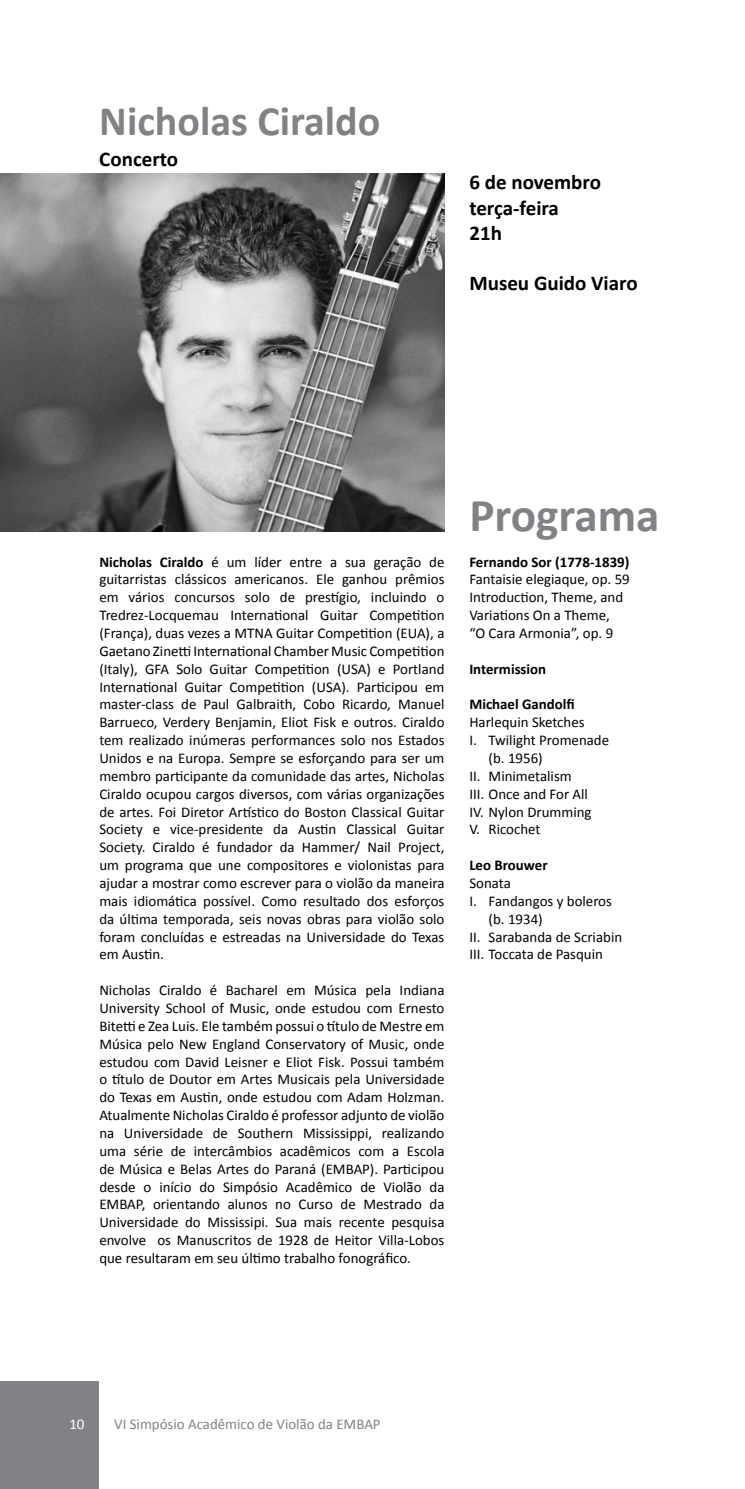
<style>
.page{position:relative;width:745px;height:1489px;background:#fff}
.page>*{position:absolute;margin:0;border:0;box-sizing:border-box;transform-origin:0 0}
.t1{font:700 47.25px "Calibri";color:#808285}
.t2{font:700 42px "Calibri";color:#808285}
.t3{font:700 21px/25.2px "Calibri";color:#000}
.t4{font:14.88px/17.8px "Calibri";color:#000;text-align:justify}
.t5{font:700 14.88px "Calibri";color:#000}
.t6{font:14.88px "Calibri";color:#808285}
.t7{font:14.88px "Calibri";color:#fff}
.s1{font-weight:700}
</style>
<div class="page">
<div style="left:0;top:1380px;width:99px;height:108px;background:#808285"></div>
<img style="left:0;top:174px;width:444px;height:357px">
<h2 class="t2" style="left:99px;top:94px;width:282px">Nicholas Ciraldo</h2>
<h3 class="t3" style="left:99px;top:146px;width:80px">Concerto</h3>
<h3 class="t3" style="left:469px;top:170px;width:133px">6 de novembro terça-feira<br>21h</h3>
<h3 class="t3" style="left:469px;top:271px;width:170px">Museu Guido Viaro</h3>
<p class="t4" style="left:99px;top:552px;width:346px"><span class="s1">Nicholas Ciraldo</span> é um líder entre a sua geração de guitarristas clássicos americanos. Ele ganhou prêmios em vários concursos solo de prestígio, incluindo o Tredrez-Locquemau International Guitar Competition (França), duas vezes a MTNA Guitar Competition (EUA), a Gaetano Zinetti International Chamber Music Competition (Italy), GFA Solo Guitar Competition (USA) e Portland International Guitar Competition (USA). Participou em master-class de Paul Galbraith, Cobo Ricardo, Manuel Barrueco, Verdery Benjamin, Eliot Fisk e outros. Ciraldo tem realizado inúmeras performances solo nos Estados Unidos e na Europa. Sempre se esforçando para ser um membro participante da comunidade das artes, Nicholas Ciraldo ocupou cargos diversos, com várias organizações de artes. Foi Diretor Artístico do Boston Classical Guitar Society e vice-presidente da Austin Classical Guitar Society. Ciraldo é fundador da Hammer/ Nail Project, um programa que une compositores e violonistas para ajudar a mostrar como escrever para o violão da maneira mais idiomática possível. Como resultado dos esforços da última temporada, seis novas obras para violão solo foram concluídas e estreadas na Universidade do Texas em Austin.</p>
<p class="t4" style="left:99px;top:981px;width:346px">Nicholas Ciraldo é Bacharel em Música pela Indiana University School of Music, onde estudou com Ernesto Bitetti e Zea Luis. Ele também possui o título de Mestre em Música pelo New England Conservatory of Music, onde estudou com David Leisner e Eliot Fisk. Possui também o título de Doutor em Artes Musicais pela Universidade do Texas em Austin, onde estudou com Adam Holzman.<br>Atualmente Nicholas Ciraldo é professor adjunto de violão na Universidade de Southern Mississippi, realizando uma série de intercâmbios acadêmicos com a Escola de Música e Belas Artes do Paraná (EMBAP). Participou desde o início do Simpósio Acadêmico de Violão da EMBAP, orientando alunos no Curso de Mestrado da Universidade do Mississipi. Sua mais recente pesquisa envolve os Manuscritos de 1928 de Heitor Villa-Lobos que resultaram em seu último trabalho fonográfico.</p>
<h1 class="t1" style="left:469px;top:484px;width:191px">Programa</h1>
<p class="t5" style="left:469px;top:552px;width:161px">Fernando Sor (1778-1839)</p>
<p class="t4" style="left:469px;top:570px;width:162px;text-align:left">Fantaisie elegiaque, op. 59<br>Introduction, Theme, and<br>Variations On a Theme,<br>“O Cara Armonia”, op. 9</p>
<p class="t5" style="left:469px;top:659px;width:78px">Intermission</p>
<p class="t5" style="left:469px;top:695px;width:107px">Michael Gandolfi</p>
<p class="t4" style="left:469px;top:713px;width:117px">Harlequin Sketches</p>
<p class="t4" style="left:469px;top:731px;width:141px">I. Twilight Promenade</p>
<p class="t4" style="left:488px;top:749px;width:56px">(b. 1956)</p>
<p class="t4" style="left:469px;top:767px;width:104px">II. Minimetalism</p>
<p class="t4" style="left:469px;top:784px;width:120px">III. Once and For All</p>
<p class="t4" style="left:469px;top:802px;width:124px">IV. Nylon Drumming</p>
<p class="t4" style="left:469px;top:820px;width:73px">V. Ricochet</p>
<p class="t5" style="left:469px;top:855px;width:80px">Leo Brouwer</p>
<p class="t4" style="left:469px;top:874px;width:43px">Sonata</p>
<p class="t4" style="left:469px;top:892px;width:144px">I. Fandangos y boleros</p>
<p class="t4" style="left:488px;top:909px;width:56px">(b. 1934)</p>
<p class="t4" style="left:469px;top:927px;width:154px">II. Sarabanda de Scriabin</p>
<p class="t4" style="left:469px;top:945px;width:135px">III. Toccata de Pasquin</p>
<p class="t7" style="left:69px;top:1414px;width:17px">10</p>
<p class="t6" style="left:114px;top:1414px;width:268px">VI Simpósio Acadêmico de Violão da EMBAP</p>
</div>
